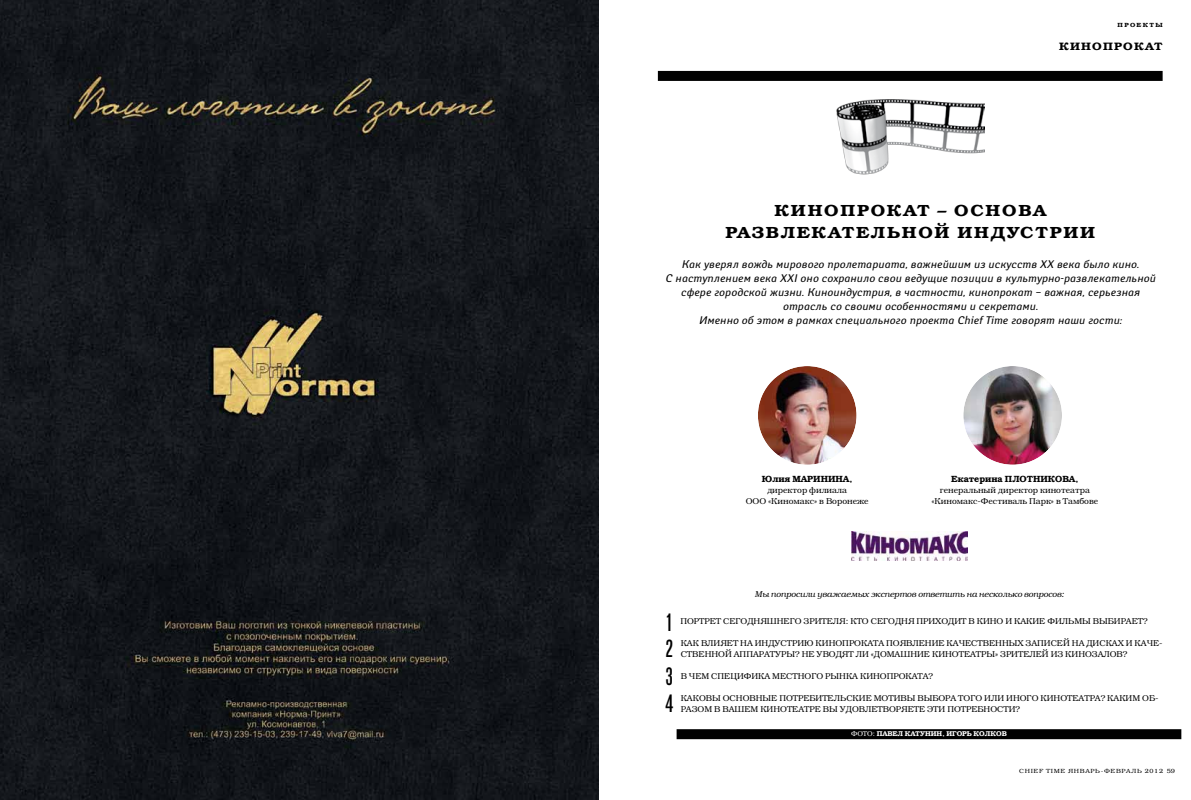
<style>
.page{position:relative;width:1191px;height:800px;background:#fff}
.page>*{position:absolute;margin:0;border:0;box-sizing:border-box;transform-origin:0 0}
.t1{font:25px/26.1px "Reforma Grotesk Medium C";color:#000}
.t2{font:600 16.2px/22px "Bookman C";letter-spacing:.1em;color:#000;text-align:center;scale:1.11 1}
.t3{font:italic 11px/14px "Yanus C";letter-spacing:.03em;color:#000;text-align:center}
.t4{font:600 10.8px "Bookman C";letter-spacing:.1em;color:#000;scale:1.11 1}
.t5{font:600 9px "Bookman C";color:#000}
.t6{font:300 8.5px/11px "Bookman C";color:#000;text-align:center}
.t7{font:italic 300 8.5px "Bookman C";color:#000}
.t8{font:600 7px "Bookman C";color:#fff}
.t9{font:300 6px "Bookman C";letter-spacing:.1em;color:#000;scale:1.1 1}
.t10{font:600 6px "Bookman C";color:#000;scale:1.1 1}
.s1{font-weight:300}
</style>
<div class="page">
<div style="left:658px;top:71px;width:504px;height:10px;background:#000"></div>
<div style="left:676px;top:729px;width:505px;height:10px;background:#000"></div>
<img style="left:836px;top:99px;width:148px;height:76px">
<img style="left:851px;top:531px;width:117px;height:29px">
<img style="left:0;top:0;width:598px;height:799px">
<img style="left:758px;top:366px;width:98px;height:98px;border-radius:49px">
<div style="left:752px;top:360px;width:110px;height:110px;border:6px solid #fff;border-radius:50%"></div>
<img style="left:963px;top:366px;width:99px;height:98px;border-radius:49px">
<div style="left:957px;top:360px;width:110px;height:110px;border:6px solid #fff;border-radius:50%"></div>
<p class="t10" style="left:1117px;top:22px;width:13px">Проект</p>
<p class="t10" style="left:1155px;top:22px;width:8px">Ы</p>
<p class="t4" style="left:1059px;top:40px;width:11px">кин</p>
<p class="t4" style="left:1092px;top:40px;width:65px">ОПРОКАТ</p>
<h2 class="t2" style="left:725px;top:199px;width:334px">КИНОПРОКАТ – ОСНОВА<br>РАЗВЛЕКАТЕЛЬНОЙ ИНДУСТРИИ</h2>
<p class="t3" style="left:665px;top:257px;width:491px">Как уверял вождь мирового пролетариата, важнейшим из искусств ХХ века было кино.<br>С наступлением века XXI оно сохранило свои ведущие позиции в культурно-развлекательной сфере городской жизни. Киноиндустрия, в частности, кинопрокат – важная, серьезная отрасль со своими особенностями и секретами.<br>Именно об этом в рамках специального проекта Chief Time говорят наши гости:</p>
<p class="t5" style="left:762px;top:473px;width:92px">Юлия МАРИНИНА,</p>
<p class="t6" style="left:745px;top:484px;width:124px">директор филиала<br>ООО «Киномакс» в Воронеже</p>
<p class="t5" style="left:951px;top:473px;width:129px">Екатерина ПЛОТНИКОВА,</p>
<p class="t6" style="left:931px;top:484px;width:168px">генеральный директор кинотеатра «Киномакс-Фестиваль Парк» в Тамбове</p>
<p class="t7" style="left:755px;top:588px;width:311px">Мы попросили уважаемых экспертов ответить на несколько вопросов:</p>
<h1 class="t1" style="left:666px;top:608px;width:9px">1<br>2</h1>
<h1 class="t1" style="left:665px;top:662px;width:9px;line-height:26.9px">3<br>4</h1>
<p class="t6" style="left:680px;top:615px;width:469px">ПОРТРЕТ СЕГОДНЯШНЕГО ЗРИТЕЛЯ: КТО СЕГОДНЯ ПРИХОДИТ В КИНО И КАКИЕ ФИЛЬМЫ ВЫБИРАЕТ?</p>
<p class="t6" style="left:680px;top:637px;width:483px;text-align:left">КАК ВЛИЯЕТ НА ИНДУСТРИЮ КИНОПРОКАТА ПОЯВЛЕНИЕ КАЧЕСТВЕННЫХ ЗАПИСЕЙ НА ДИСКАХ И КАЧЕ-<br>СТВЕННОЙ АППАРАТУРЫ? НЕ УВОДЯТ ЛИ «ДОМАШНИЕ КИНОТЕАТРЫ» ЗРИТЕЛЕЙ ИЗ КИНОЗАЛОВ?</p>
<p class="t6" style="left:680px;top:670px;width:254px">В ЧЕМ СПЕЦИФИКА МЕСТНОГО РЫНКА КИНОПРОКАТА?</p>
<p class="t6" style="left:680px;top:692px;width:479px;text-align:left">КАКОВЫ ОСНОВНЫЕ ПОТРЕБИТЕЛЬСКИЕ МОТИВЫ ВЫБОРА ТОГО ИЛИ ИНОГО КИНОТЕАТРА? КАКИМ ОБ-<br>РАЗОМ В ВАШЕМ КИНОТЕАТРЕ ВЫ УДОВЛЕТВОРЯЕТЕ ЭТИ ПОТРЕБНОСТИ?</p>
<p class="t8" style="left:851px;top:729px;width:157px"><span class="s1">ФОТО:</span> ПАВЕЛ КАТУНИН, ИГОРЬ КОЛКОВ</p>
<p class="t9" style="left:1019px;top:767px;width:83px">CHIEF TIME ЯНВАРЬ-февраль</p>
<p class="t9" style="left:1144px;top:767px;width:29px">2012 59</p>
</div>
